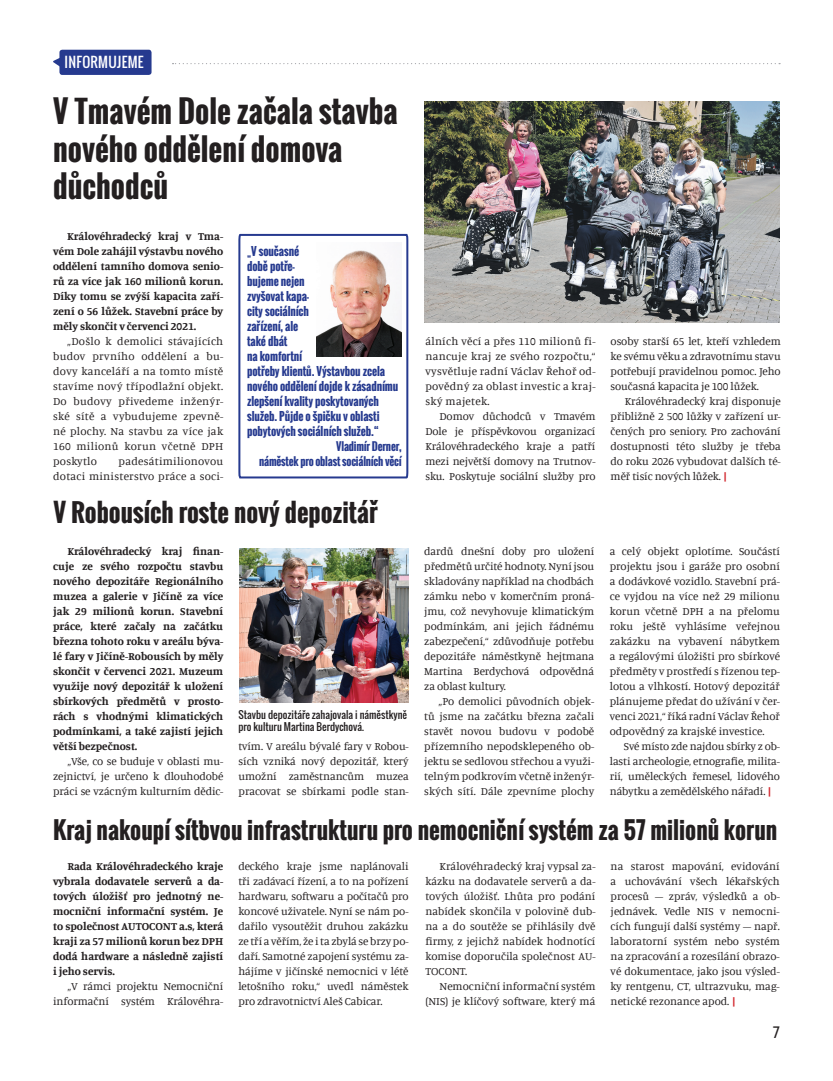
<style>
.page{position:relative;width:833px;height:1081px;background:#fff}
.page>*{position:absolute;margin:0;border:0;box-sizing:border-box;transform-origin:0 0}
.t1{font:700 30px/37.5px "Oswald";color:#231f20}
.t2{font:700 25px "Oswald";color:#231f20}
.t3{font:700 23.38px "Oswald";color:#231f20}
.t4{font:15px "Kelson Sans";color:#231f20}
.t5{font:13.75px "Oswald";letter-spacing:.02em;color:#fff}
.t6{font:11.25px/15px "Manuale";letter-spacing:-.01em;color:#231f20;text-align:justify}
.t7{font:700 11.25px/15px "Manuale";color:#231f20;text-align:justify}
.t8{font:700 11.25px/15px "Oswald";letter-spacing:-.01em;color:#263a8f}
.t9{font:11.25px/15px "Manuale";letter-spacing:.02em;color:#231f20;text-align:right}
.t10{font:700 11px/15px "Oswald";letter-spacing:-.02em;color:#263a8f;text-align:right}
.t11{font:10px/12px "Oswald";color:#231f20}
.s1{font-weight:700;color:#d1232a}
</style>
<div class="page">
<img style="left:239px;top:548px;width:170px;height:155px">
<svg style="left:172px;top:63px;width:608px;height:1px"></svg>
<svg style="left:53px;top:58px;width:6px;height:8px"></svg>
<div style="left:59px;top:50px;width:92px;height:25px;background:#263a8f;border-radius:3px"></div>
<svg style="left:238px;top:233px;width:171px;height:246px"></svg>
<img style="left:424px;top:101px;width:355px;height:221px">
<p class="t5" style="left:65px;top:52px;width:81px">informujeme</p>
<h1 class="t1" style="left:53px;top:93px;width:346px">V Tmavém Dole začala stavba nového oddělení domova důchodců</h1>
<p class="t7" style="left:53px;top:228px;width:172px;text-indent:14px">Královéhradecký kraj v Tma&shy;vém Dole zahájil výstavbu nového oddělení tamního domova senio&shy;rů za více jak 160 milionů korun.<br>Díky tomu se zvýší kapacita zaří&shy;zení o 56 lůžek. Stavební práce by měly skončit v červenci 2021.</p>
<p class="t6" style="left:53px;top:333px;width:172px;text-indent:14px">„Došlo k demolici stávajících budov prvního oddělení a bu&shy;dovy kanceláří a na tomto místě stavíme nový třípodlažní objekt.<br>Do budovy přivedeme inženýr&shy;ské sítě a vybudujeme zpevně&shy;né plochy. Na stavbu za více jak 160 milionů korun včetně DPH poskytlo</p>
<p class="t8" style="left:247px;top:244px;width:153px">„V současné<br>době potře-<br>bujeme nejen<br>zvyšovat kapa-<br>city sociálních<br>zařízení, ale<br>také dbát<br>na komfortní<br>potřeby klientů. Výstavbou zcela nového oddělení dojde k zásadnímu zlepšení kvality poskytovaných služeb. Půjde o špičku v oblasti pobytových sociálních služeb.“</p>
<p class="t10" style="left:259px;top:439px;width:144px">Vladimír Derner,<br>náměstek pro oblast sociálních věcí</p>
<h2 class="t2" style="left:53px;top:494px;width:326px">V Robousích roste nový depozitář</h2>
<p class="t7" style="left:53px;top:543px;width:172px;text-indent:14px">Královéhradecký kraj finan&shy;cuje ze svého rozpočtu stavbu nového depozitáře Regionálního muzea a galerie v Jičíně za více jak 29 milionů korun. Stavební práce, které začaly na začátku března tohoto roku v areálu býva&shy;lé fary v Jičíně-Robousích by měly skončit v červenci 2021. Muzeum využije nový depozitář k uložení sbírkových předmětů v prosto&shy;rách s vhodnými klimatických podmínkami, a také zajistí jejich větší bezpečnost.</p>
<p class="t6" style="left:53px;top:753px;width:172px;text-indent:14px">„Vše, co se buduje v oblasti mu&shy;zejnictví, je určeno k dlouhodobé práci se vzácným kulturním dědic-</p>
<p class="t9" style="left:53px;top:453px;width:172px">padesátimilionovou<br>dotaci ministerstvo práce a soci-</p>
<p class="t11" style="left:238px;top:708px;width:170px">Stavbu depozitáře zahajovala i náměstkyně pro kulturu Martina Berdychová.</p>
<p class="t6" style="left:239px;top:738px;width:172px">tvím. V areálu bývalé fary v Robou&shy;sích vzniká nový depozitář, který umožní zaměstnancům muzea pracovat se sbírkami podle stan-</p>
<p class="t6" style="left:425px;top:333px;width:172px">álních věcí a přes 110 milionů fi&shy;nancuje kraj ze svého rozpočtu,“ vysvětluje radní Václav Řehoř od&shy;povědný za oblast investic a kraj&shy;ský majetek.</p>
<p class="t6" style="left:425px;top:408px;width:172px;text-indent:14px">Domov důchodců v Tmavém Dole je příspěvkovou organizací Královéhradeckého kraje a patří mezi největší domovy na Trutnov&shy;sku. Poskytuje sociální služby pro</p>
<p class="t6" style="left:610px;top:333px;width:172px">osoby starší 65 let, kteří vzhledem ke svému věku a zdravotnímu stavu potřebují pravidelnou pomoc. Jeho současná kapacita je 100 lůžek.</p>
<p class="t6" style="left:610px;top:393px;width:172px;text-indent:14px">Královéhradecký kraj disponuje přibližně 2 500 lůžky v zařízení ur&shy;čených pro seniory. Pro zachování dostupnosti této služby je třeba do roku 2026 vybudovat dalších té&shy;měř tisíc nových lůžek. <span class="s1">|</span></p>
<p class="t6" style="left:424px;top:543px;width:171px">dardů dnešní doby pro uložení předmětů určité hodnoty. Nyní jsou skladovány například na chodbách zámku nebo v komerčním proná&shy;jmu, což nevyhovuje klimatickým podmínkám, ani jejich řádnému zabezpečení,“ zdůvodňuje potřebu depozitáře náměstkyně hejtmana Martina Berdychová odpovědná za oblast kultury.</p>
<p class="t6" style="left:424px;top:693px;width:171px;text-indent:14px">„Po demolici původních objek&shy;tů jsme na začátku března začali stavět novou budovu v podobě přízemního nepodsklepeného ob&shy;jektu se sedlovou střechou a využi&shy;telným podkrovím včetně inženýr&shy;ských sítí. Dále zpevníme plochy</p>
<p class="t6" style="left:610px;top:543px;width:172px">a celý objekt oplotíme. Součástí projektu jsou i garáže pro osobní a dodávkové vozidlo. Stavební prá&shy;ce vyjdou na více než 29 milionu korun včetně DPH a na přelomu roku ještě vyhlásíme veřejnou zakázku na vybavení nábytkem a regálovými úložišti pro sbírkové předměty v prostředí s řízenou tep&shy;lotou a vlhkostí. Hotový depozitář plánujeme předat do užívání v čer&shy;venci 2021,“ říká radní Václav Řehoř odpovědný za krajské investice.</p>
<p class="t6" style="left:610px;top:738px;width:172px;text-indent:14px">Své místo zde najdou sbírky z ob&shy;lasti archeologie, etnografie, milita&shy;rií, uměleckých řemesel, lidového nábytku a zemědělského nářadí. <span class="s1">|</span></p>
<h3 class="t3" style="left:53px;top:812px;width:725px">Kraj nakoupí síťovou infrastrukturu pro nemocniční systém za 57 milionů korun</h3>
<p class="t7" style="left:53px;top:858px;width:172px;text-indent:14px">Rada Královéhradeckého kraje vybrala dodavatele serverů a da&shy;tových úložišť pro jednotný ne&shy;mocniční informační systém. Je to společnost AUTOCONT a.s, která kraji za 57 milionů korun bez DPH dodá hardware a následně zajistí i jeho servis.</p>
<p class="t6" style="left:53px;top:978px;width:172px;text-align:right">„V rámci projektu Nemocniční informační systém Královéhra-</p>
<p class="t6" style="left:238px;top:858px;width:172px">deckého kraje jsme naplánovali tři zadávací řízení, a to na pořízení hardwaru, softwaru a počítačů pro koncové uživatele. Nyní se nám po&shy;dařilo vysoutěžit druhou zakázku ze tří a věřím, že i ta zbylá se brzy po&shy;daří. Samotné zapojení systému za&shy;hájíme v jičínské nemocnici v létě letošního roku,“ uvedl náměstek pro zdravotnictví Aleš Cabicar.</p>
<p class="t6" style="left:610px;top:858px;width:171px">na starost mapování, evidování a uchovávání všech lékařských procesů – zpráv, výsledků a ob&shy;jednávek. Vedle NIS v nemocni&shy;cích fungují další systémy – např. laboratorní systém nebo systém na zpracování a rozesílání obrazo&shy;vé dokumentace, jako jsou výsled&shy;ky rentgenu, CT, ultrazvuku, mag&shy;netické rezonance apod. <span class="s1">|</span></p>
<p class="t6" style="left:425px;top:858px;width:172px;text-indent:14px">Královéhradecký kraj vypsal za&shy;kázku na dodavatele serverů a da&shy;tových úložišť. Lhůta pro podání nabídek skončila v polovině dub&shy;na a do soutěže se přihlásily dvě firmy, z jejichž nabídek hodnotící komise doporučila společnost AU-TOCONT.</p>
<p class="t6" style="left:425px;top:978px;width:172px;text-align:right">Nemocniční informační systém (NIS) je klíčový software, který má</p>
<h3 class="t4" style="left:773px;top:1023px;width:8px">7</h3>
</div>
